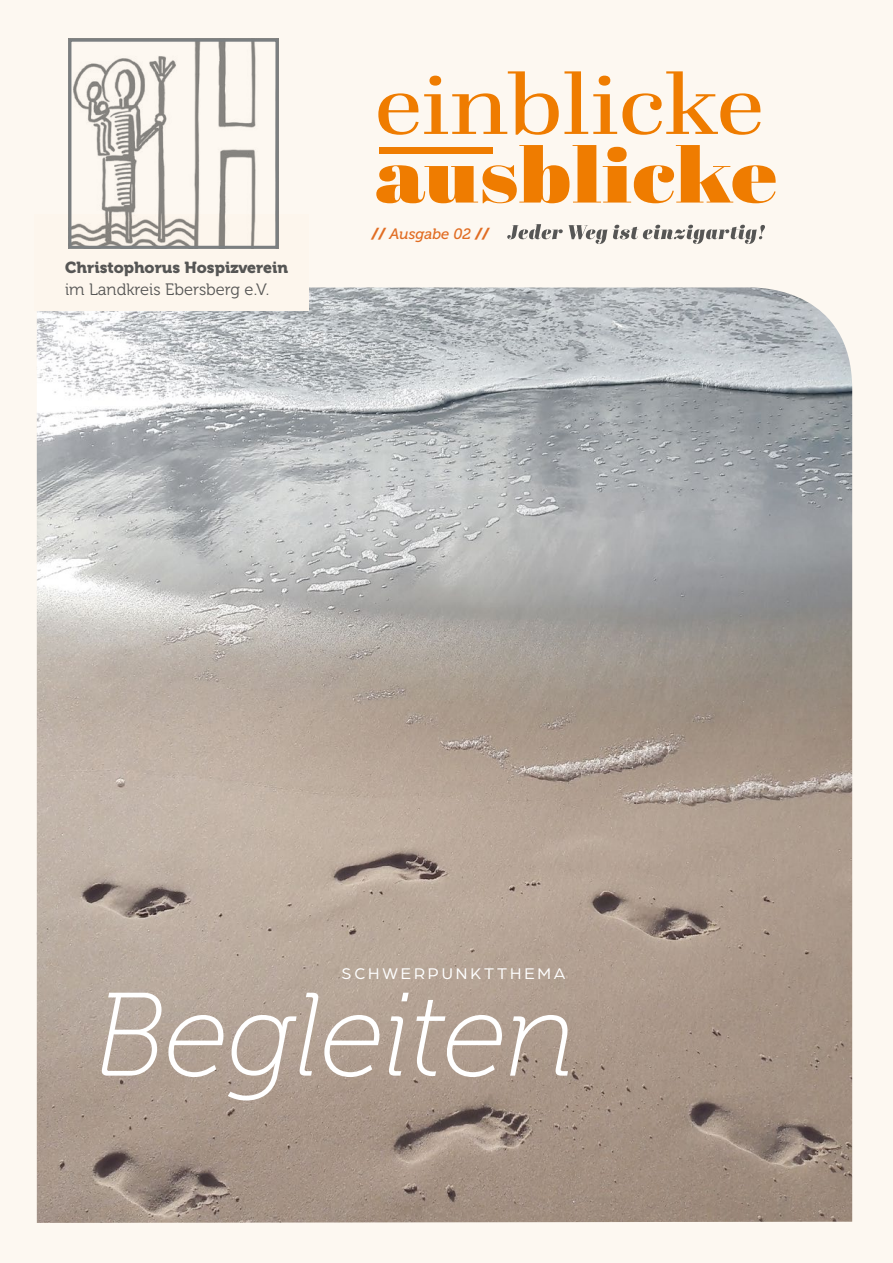
<style>
.page{position:relative;width:893px;height:1263px;background:#fdf8f1}
.page>*{position:absolute;margin:0;border:0;box-sizing:border-box;transform-origin:0 0}
.t1{font:italic 118.5px "Museo 100";color:#fff}
.t2{font:16.5px "Museo 300";color:#565655}
.t3{font:16.5px "Arboria";letter-spacing:.18em;color:#fff}
.t4{font:15.9px "Museo 900";color:#565655}
.t5{font:italic 15px "Museo 500";color:#e16d23}
.s1{font-family:"Museo 900"}
</style>
<div class="page">
<img style="left:37px;top:287px;width:815px;height:936px">
<div style="left:34px;top:215px;width:274px;height:96px;background:#fdf6ed"></div>
<img style="left:68px;top:38px;width:211px;height:207px">
<div style="left:68px;top:39px;width:211px;height:210px;border:3px solid #7b7f81"></div>
<svg style="left:378px;top:71px;width:383px;height:64px"></svg>
<svg style="left:376px;top:145px;width:400px;height:58px"></svg>
<svg style="left:507px;top:224px;width:100px;height:20px"></svg>
<svg style="left:613px;top:225px;width:152px;height:19px"></svg>
<p class="t4" style="left:65px;top:258px;width:224px">Christophorus Hospizverein</p>
<p class="t2" style="left:65px;top:281px;width:206px">im Landkreis Ebersberg e.V.</p>
<p class="t5" style="left:371px;top:226px;width:119px"><span class="s1">//</span> Ausgabe 02 <span class="s1">//</span></p>
<p class="t3" style="left:342px;top:963px;width:226px">SCHWERPUNKTTHEMA</p>
<h1 class="t1" style="left:95px;top:972px;width:483px">Begleiten</h1>
</div>
